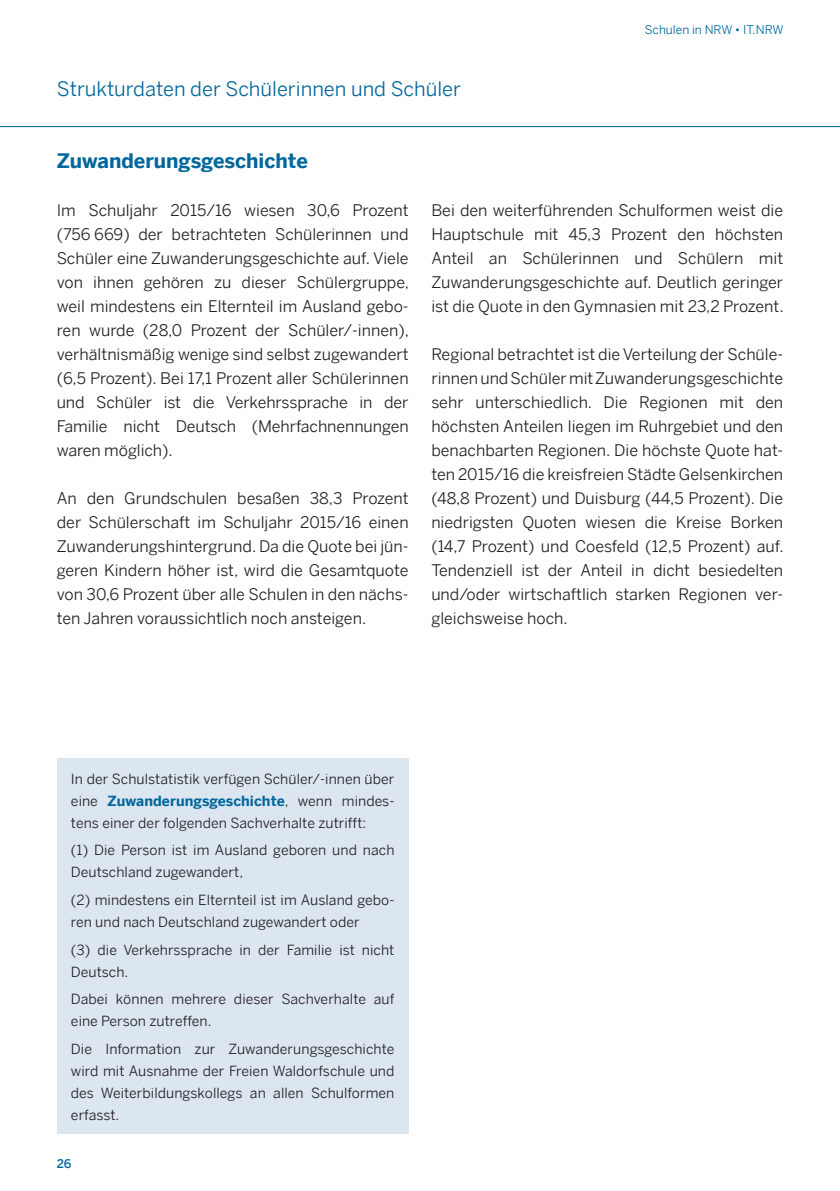
<style>
.page{position:relative;width:840px;height:1191px;background:#fff}
.page>*{position:absolute;margin:0;border:0;box-sizing:border-box;transform-origin:0 0}
.t1{font:20px "Benton Sans";color:#00679d}
.Headline{font:700 20px "Benton Sans";color:#00679d}
.Fließtext{font:16px/24px "Benton Sans";color:#231f20;text-align:justify}
.Infokasten_Text{font:14px/22px "Benton Sans";letter-spacing:.005em;color:#231f20}
.t2{font:12px "Benton Sans";color:#00679d}
.t3{font:500 12px "Benton Sans";color:#00679d}
.s1{font-weight:700;color:#00679d}
</style>
<div class="page">
<hr style="left:0;top:126px;width:839px;height:1px;background:#00679d">
<div style="left:57px;top:758px;width:351px;height:376px;background:#dbe6f1"></div>
<p class="t1" style="left:57px;top:77px;width:405px">Strukturdaten der Schülerinnen und Schüler</p>
<p class="t2" style="left:644px;top:23px;width:140px">Schulen in NRW • IT.NRW</p>
<p class="Headline" style="left:57px;top:149px;width:252px">Zuwanderungsgeschichte</p>
<p class="Fließtext" style="left:57px;top:198px;width:353px">Im Schuljahr 2015/16 wiesen 30,6 Prozent (756 669) der betrachteten Schülerinnen und Schüler eine Zuwanderungsgeschichte auf. Viele von ihnen gehören zu dieser Schülergruppe, weil mindestens ein Elternteil im Ausland gebo&shy;ren wurde (28,0 Prozent der Schüler/-innen), verhältnismäßig wenige sind selbst zugewandert (6,5 Prozent). Bei 17,1 Prozent aller Schülerinnen und Schüler ist die Verkehrssprache in der Familie nicht Deutsch (Mehrfachnennungen waren möglich).</p>
<p class="Fließtext" style="left:57px;top:486px;width:353px">An den Grundschulen besaßen 38,3 Prozent der Schülerschaft im Schuljahr 2015/16 einen Zuwanderungshintergrund. Da die Quote bei jün&shy;geren Kindern höher ist, wird die Gesamtquote von 30,6 Prozent über alle Schulen in den nächs&shy;ten Jahren voraussichtlich noch ansteigen.</p>
<p class="Fließtext" style="left:431px;top:198px;width:353px">Bei den weiterführenden Schulformen weist die Hauptschule mit 45,3 Prozent den höchsten Anteil an Schülerinnen und Schülern mit Zuwanderungsgeschichte auf. Deutlich geringer ist die Quote in den Gymnasien mit 23,2 Prozent.</p>
<p class="Fließtext" style="left:431px;top:342px;width:353px">Regional betrachtet ist die Verteilung der Schüle&shy;rinnen und Schüler mit Zuwanderungsgeschichte sehr unterschiedlich. Die Regionen mit den höchsten Anteilen liegen im Ruhrgebiet und den benachbarten Regionen. Die höchste Quote hat&shy;ten 2015/16 die kreisfreien Städte Gelsenkirchen (48,8 Prozent) und Duisburg (44,5 Prozent). Die niedrigsten Quoten wiesen die Kreise Borken (14,7 Prozent) und Coesfeld (12,5 Prozent) auf.<br>Tendenziell ist der Anteil in dicht besiedelten und/oder wirtschaftlich starken Regionen ver&shy;gleichsweise hoch.</p>
<p class="Infokasten_Text" style="left:71px;top:767px;width:325px;text-align:justify">In der Schulstatistik verfügen Schüler/-innen über eine <span class="s1">Zuwanderungsgeschichte</span>, wenn mindes&shy;tens einer der folgenden Sachverhalte zutrifft:</p>
<p class="Infokasten_Text" style="left:71px;top:839px;width:325px">(1) Die Person ist im Ausland geboren und nach<br>Deutschland zugewandert,</p>
<p class="Infokasten_Text" style="left:71px;top:888px;width:325px">(2) mindestens ein Elternteil ist im Ausland gebo&shy;ren und nach Deutschland zugewandert oder</p>
<p class="Infokasten_Text" style="left:71px;top:938px;width:325px">(3) die Verkehrssprache in der Familie ist nicht<br>Deutsch.</p>
<p class="Infokasten_Text" style="left:71px;top:988px;width:325px">Dabei können mehrere dieser Sachverhalte auf eine Person zutreffen.</p>
<p class="Infokasten_Text" style="left:71px;top:1037px;width:325px;text-align:justify">Die Information zur Zuwanderungsgeschichte wird mit Ausnahme der Freien Waldorfschule und des Weiterbildungskollegs an allen Schulformen erfasst.</p>
<p class="t3" style="left:57px;top:1156px;width:16px">26</p>
</div>
